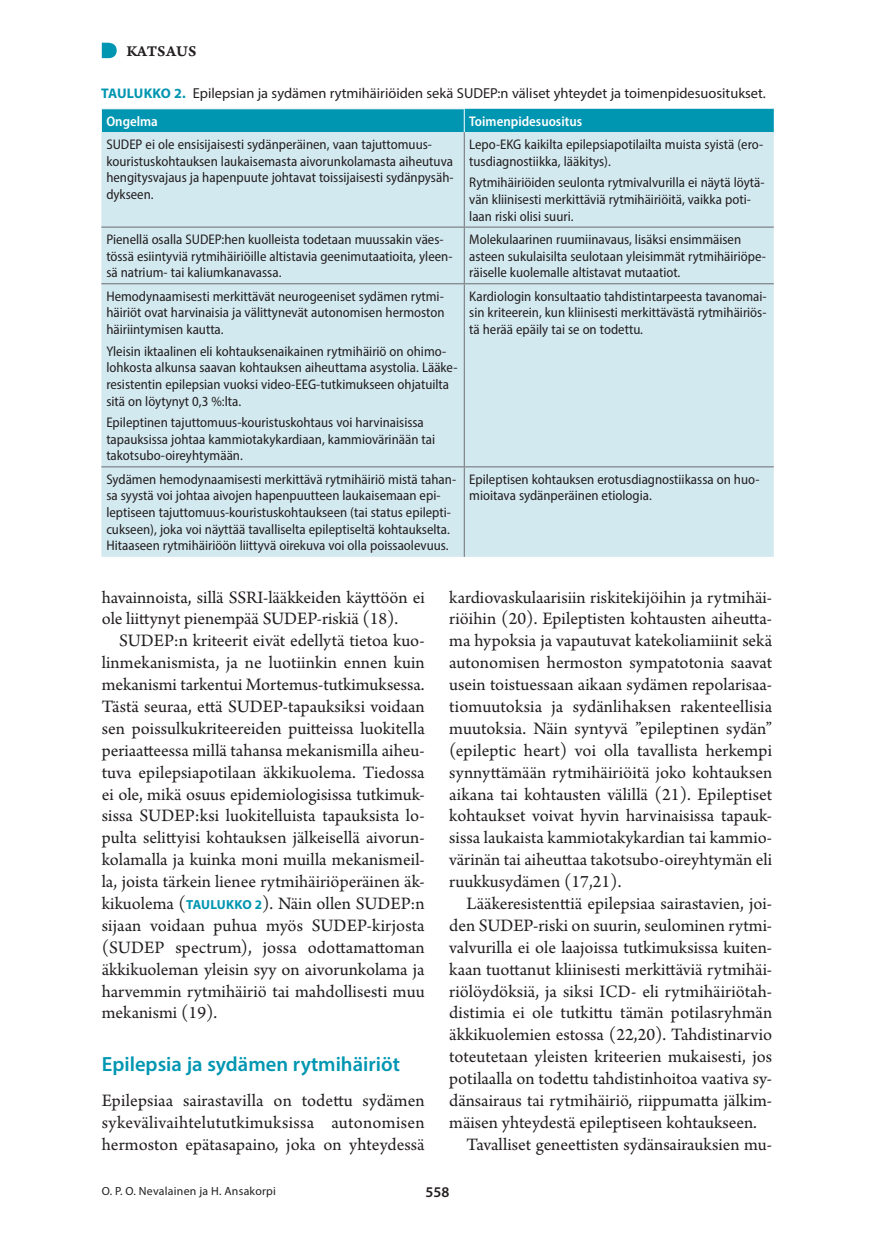
<style>
.page{position:relative;width:874px;height:1241px;background:#fff}
.page>*{position:absolute;margin:0;border:0;box-sizing:border-box;transform-origin:0 0}
.v1{font:600 20.65px "Myriad Pro";color:#0096b1}
.l_ei_sis{font:18.38px/21.9px "Arno Pro";color:#231f20;text-align:justify}
.vinj{font:15.75px "Arno Pro Smbd Caption";letter-spacing:.005em;color:#231f20}
.t1{font:600 14.88px "Myriad Pro";color:#231f20}
.kt{font:14.35px "Myriad Pro";color:#231f20}
.t{font:semi-condensed 14px/16.6px "Myriad Pro";color:#231f20}
.t_pl{font:600 semi-condensed 14px "Myriad Pro";color:#fff}
.Ala{font:11.9px "Myriad Pro";letter-spacing:.02em;color:#231f20}
.s1{font-weight:700;font-size:14px;color:#0096b1}
.s2{font-family:"Myriad Pro";font-weight:700;font-size:13.12px;color:#0096b1}
</style>
<div class="page">
<div style="left:101px;top:132px;width:672px;height:424px;background:#d3e9f0"></div>
<div style="left:101px;top:109px;width:672px;height:23px;background:#0096b1"></div>
<hr style="left:463px;top:132px;width:1px;height:95px;background:#6c6d70">
<hr style="left:101px;top:227px;width:363px;height:1px;background:#6c6d70">
<hr style="left:464px;top:227px;width:309px;height:1px;background:#6c6d70">
<hr style="left:463px;top:227px;width:1px;height:56px;background:#6c6d70">
<hr style="left:101px;top:283px;width:363px;height:1px;background:#6c6d70">
<hr style="left:464px;top:283px;width:309px;height:1px;background:#6c6d70">
<hr style="left:463px;top:284px;width:1px;height:182px;background:#6c6d70">
<hr style="left:101px;top:466px;width:363px;height:1px;background:#6c6d70">
<hr style="left:464px;top:466px;width:309px;height:1px;background:#6c6d70">
<hr style="left:463px;top:467px;width:1px;height:89px;background:#6c6d70">
<svg style="left:102px;top:43px;width:15px;height:15px"></svg>
<p class="vinj" style="left:126px;top:41px;width:71px">KATSAUS</p>
<p class="kt" style="left:101px;top:85px;width:666px"><span class="s1">TAULUKKO 2.</span> Epilepsian ja sydämen rytmihäiriöiden sekä SUDEP:n väliset yhteydet ja toimenpidesuositukset.</p>
<p class="t_pl" style="left:106px;top:112px;width:53px">Ongelma</p>
<p class="t_pl" style="left:469px;top:112px;width:114px">Toimenpidesuositus</p>
<p class="t" style="left:106px;top:136px;width:348px">SUDEP ei ole ensisijaisesti sydänperäinen, vaan tajuttomuus&shy;kouristuskohtauksen laukaisemasta aivorunkolamasta aiheutuva hengitysvajaus ja hapenpuute johtavat toissijaisesti sydänpysäh&shy;dykseen.</p>
<p class="t" style="left:469px;top:136px;width:295px">Lepo-EKG kaikilta epilepsiapotilailta muista syistä (ero&shy;tusdiagnostiikka, lääkitys).</p>
<p class="t" style="left:469px;top:174px;width:296px">Rytmihäiriöiden seulonta rytmivalvurilla ei näytä löytä&shy;vän kliinisesti merkittäviä rytmihäiriöitä, vaikka poti&shy;laan riski olisi suuri.</p>
<p class="t" style="left:106px;top:231px;width:347px">Pienellä osalla SUDEP:hen kuolleista todetaan muussakin väes&shy;tössä esiintyviä rytmihäiriöille altistavia geenimutaatioita, yleen&shy;sä natrium- tai kaliumkanavassa.</p>
<p class="t" style="left:469px;top:231px;width:298px">Molekulaarinen ruumiinavaus, lisäksi ensimmäisen asteen sukulaisilta seulotaan yleisimmät rytmihäiriöpe&shy;räiselle kuolemalle altistavat mutaatiot.</p>
<p class="t" style="left:106px;top:287px;width:339px;text-align:justify">Hemodynaamisesti merkittävät neurogeeniset sydämen rytmi&shy;häiriöt ovat harvinaisia ja välittynevät autonomisen hermoston häiriintymisen kautta.</p>
<p class="t" style="left:106px;top:342px;width:352px">Yleisin iktaalinen eli kohtauksenaikainen rytmihäiriö on ohimo&shy;lohkosta alkunsa saavan kohtauksen aiheuttama asystolia. Lääke&shy;resistentin epilepsian vuoksi video-EEG-tutkimukseen ohjatuilta sitä on löytynyt 0,3 %:lta.</p>
<p class="t" style="left:106px;top:414px;width:330px">Epileptinen tajuttomuus-kouristuskohtaus voi harvinaisissa tapauksissa johtaa kammiotakykardiaan, kammiovärinään tai takotsubo-oireyhtymään.</p>
<p class="t" style="left:469px;top:287px;width:299px;text-align:justify">Kardiologin konsultaatio tahdistintarpeesta tavanomai&shy;sin kriteerein, kun kliinisesti merkittävästä rytmihäiriös&shy;tä herää epäily tai se on todettu.</p>
<p class="t" style="left:106px;top:470px;width:351px">Sydämen hemodynaamisesti merkittävä rytmihäiriö mistä tahan&shy;sa syystä voi johtaa aivojen hapenpuutteen laukaisemaan epi&shy;leptiseen tajuttomuus-kouristuskohtaukseen (tai status epilepti&shy;cukseen), joka voi näyttää tavalliselta epileptiseltä kohtaukselta.<br>Hitaaseen rytmihäiriöön liittyvä oirekuva voi olla poissaolevuus.</p>
<p class="t" style="left:469px;top:470px;width:291px">Epileptisen kohtauksen erotusdiagnostiikassa on huo&shy;mioitava sydänperäinen etiologia.</p>
<p class="l_ei_sis" style="left:102px;top:587px;width:324px">havainnoista, sillä SSRI-lääkkeiden käyttöön ei ole liittynyt pienempää SUDEP-riskiä (18).</p>
<p class="l_ei_sis" style="left:102px;top:630px;width:324px;text-indent:17px">SUDEP:n kriteerit eivät edellytä tietoa kuo‑ linmekanismista, ja ne luotiinkin ennen kuin mekanismi tarkentui Mortemus-tutkimuksessa.<br>Tästä seuraa, että SUDEP-tapauksiksi voidaan sen poissulkukriteereiden puitteissa luokitella periaatteessa millä tahansa mekanismilla aiheu‑ tuva epilepsiapotilaan äkkikuolema. Tiedossa ei ole, mikä osuus epidemiologisissa tutkimuk‑ sissa SUDEP:ksi luokitelluista tapauksista lo‑ pulta selittyisi kohtauksen jälkeisellä aivorun‑ kolamalla ja kuinka moni muilla mekanismeil‑ la, joista tärkein lienee rytmihäiriöperäinen äk‑ kikuolema (<span class="s2">TAULUKKO 2</span>). Näin ollen SUDEP:n sijaan voidaan puhua myös SUDEP-kirjosta (SUDEP spectrum), jossa odottamattoman äkkikuoleman yleisin syy on aivorunkolama ja harvemmin rytmihäiriö tai mahdollisesti muu mekanismi (19).</p>
<p class="v1" style="left:102px;top:1050px;width:299px">Epilepsia ja sydämen rytmihäiriöt</p>
<p class="l_ei_sis" style="left:102px;top:1090px;width:324px">Epilepsiaa sairastavilla on todettu sydämen sykevälivaihtelututkimuksissa autonomisen hermoston epätasapaino, joka on yhteydessä</p>
<p class="l_ei_sis" style="left:449px;top:587px;width:324px">kardiovaskulaarisiin riskitekijöihin ja rytmihäi‑ riöihin (20). Epileptisten kohtausten aiheutta‑ ma hypoksia ja vapautuvat katekoliamiinit sekä autonomisen hermoston sympatotonia saavat usein toistuessaan aikaan sydämen repolarisaa‑ tiomuutoksia ja sydänlihaksen rakenteellisia muutoksia. Näin syntyvä ”epileptinen sydän” (epileptic heart) voi olla tavallista herkempi synnyttämään rytmihäiriöitä joko kohtauksen aikana tai kohtausten välillä (21). Epileptiset kohtaukset voivat hyvin harvinaisissa tapauk‑ sissa laukaista kammiotakykardian tai kammio‑ värinän tai aiheuttaa takotsubo-oireyhtymän eli ruukkusydämen (17,21).</p>
<p class="l_ei_sis" style="left:449px;top:893px;width:324px;text-indent:17px">Lääkeresistenttiä epilepsiaa sairastavien, joi‑ den SUDEP-riski on suurin, seulominen rytmi‑ valvurilla ei ole laajoissa tutkimuksissa kuiten‑ kaan tuottanut kliinisesti merkittäviä rytmihäi‑ riölöydöksiä, ja siksi ICD- eli rytmihäiriötah‑ distimia ei ole tutkittu tämän potilasryhmän äkkikuolemien estossa (22,20). Tahdistinarvio toteutetaan yleisten kriteerien mukaisesti, jos potilaalla on todettu tahdistinhoitoa vaativa sy‑ dänsairaus tai rytmihäiriö, riippumatta jälkim‑ mäisen yhteydestä epileptiseen kohtaukseen.</p>
<p class="l_ei_sis" style="left:466px;top:1134px;width:307px">Tavalliset geneettisten sydänsairauksien mu‑</p>
<p class="Ala" style="left:102px;top:1183px;width:176px">O. P. O. Nevalainen ja H. Ansakorpi</p>
<p class="t1" style="left:425px;top:1182px;width:25px">558</p>
</div>
